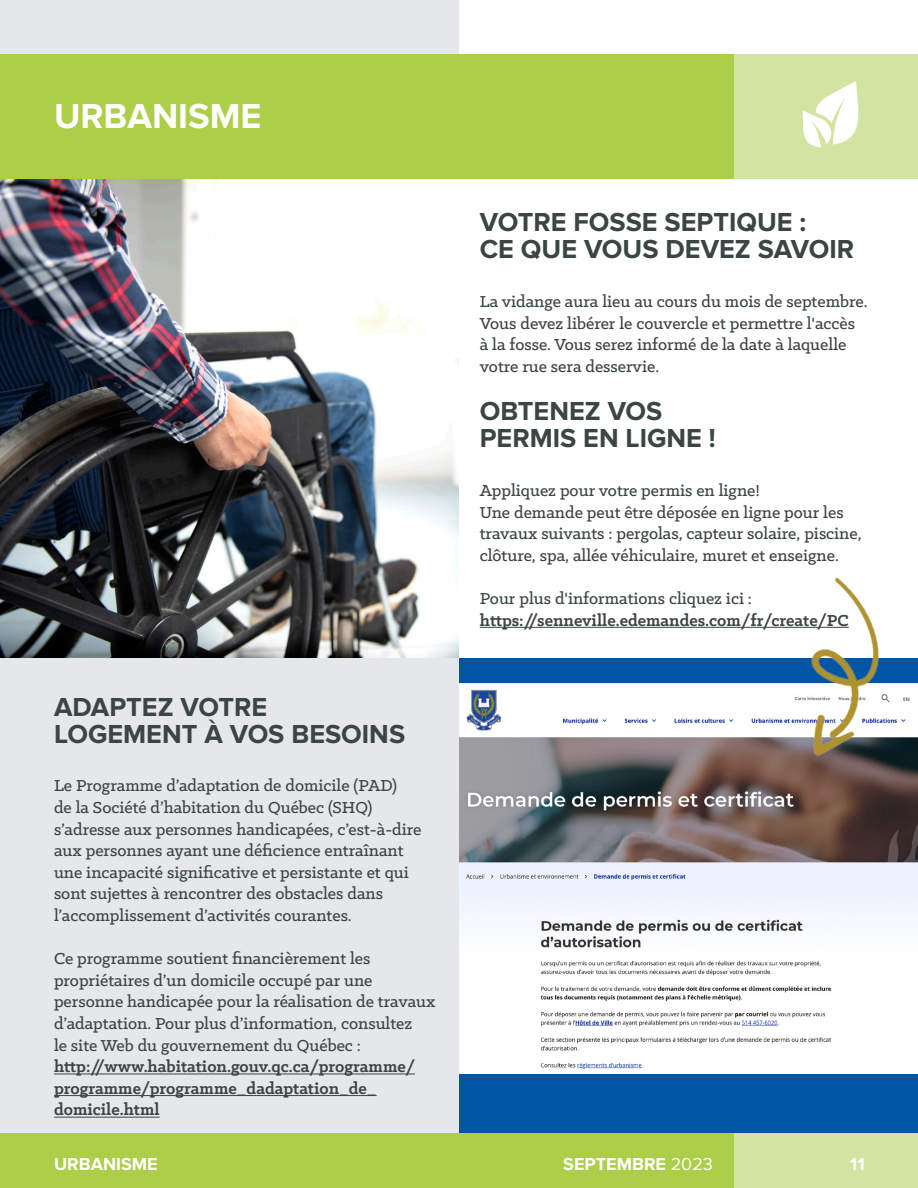
<style>
.page{position:relative;width:918px;height:1188px;background:#fff}
.page>*{position:absolute;margin:0;border:0;box-sizing:border-box;transform-origin:0 0}
.t1{font:700 36px "Proxima Nova";color:#fff}
.t2{font:700 27px/27px "Proxima Nova";color:#3b4543}
.t3{font:500 18px/21.6px "Klinic Slab";color:#3b4543}
.t4{font:700 18px/21.6px "Klinic Slab";color:#3b4543}
.t5{font:700 18px "Proxima Nova";color:#fff}
.s1{font-weight:700}
.s2{font-weight:500}
.s3{font-weight:400}
</style>
<div class="page">
<div style="left:456px;top:658px;width:462px;height:495px;background:#0155a5"></div>
<img style="left:459px;top:684px;width:459px;height:389px">
<div style="left:0;top:0;width:459px;height:1188px;background:#e6e7e9"></div>
<img style="left:0;top:179px;width:459px;height:479px">
<hr style="left:480px;top:627px;width:369px;height:1px;background:#3b4543">
<hr style="left:54px;top:1074px;width:361px;height:1px;background:#3b4543">
<hr style="left:54px;top:1095px;width:323px;height:1px;background:#3b4543">
<hr style="left:54px;top:1117px;width:106px;height:1px;background:#3b4543">
<img style="left:716px;top:577px;width:202px;height:216px">
<div style="left:0;top:1134px;width:734px;height:54px;background:#acce49"></div>
<div style="left:734px;top:1134px;width:184px;height:54px;background:#d3e3a2"></div>
<div style="left:0;top:54px;width:734px;height:125px;background:#acce49"></div>
<div style="left:734px;top:54px;width:184px;height:125px;background:#d3e3a2"></div>
<svg style="left:803px;top:81px;width:56px;height:66px"></svg>
<p class="t1" style="left:54px;top:96px;width:209px">URBANISME</p>
<p class="t2" style="left:54px;top:694px;width:353px">ADAPTEZ VOTRE<br>LOGEMENT À VOS BESOINS</p>
<p class="t3" style="left:54px;top:775px;width:369px">Le Programme d’adaptation de domicile (PAD)<br>de la Société d’habitation du Québec (SHQ) s’adresse aux personnes handicapées, c’est-à-dire aux personnes ayant une déficience entraînant une incapacité significative et persistante et qui sont sujettes à rencontrer des obstacles dans l’accomplissement d’activités courantes.</p>
<p class="t3" style="left:54px;top:947px;width:383px">Ce programme soutient financièrement les propriétaires d’un domicile occupé par une personne handicapée pour la réalisation de travaux d’adaptation. Pour plus d’information, consultez<br>le site Web du gouvernement du Québec : <span class="s1">http://www.habitation.gouv.qc.ca/programme/ programme/programme_dadaptation_de_ domicile.html</span></p>
<p class="t2" style="left:480px;top:209px;width:376px">VOTRE FOSSE SEPTIQUE :<br>CE QUE VOUS DEVEZ SAVOIR</p>
<p class="t3" style="left:480px;top:290px;width:389px">La vidange aura lieu au cours du mois de septembre.<br>Vous devez libérer le couvercle et permettre l'accès à la fosse. Vous serez informé de la date à laquelle votre rue sera desservie.</p>
<p class="t2" style="left:480px;top:398px;width:238px">OBTENEZ VOS<br>PERMIS EN LIGNE !</p>
<p class="t3" style="left:480px;top:479px;width:282px">Appliquez pour votre permis en ligne!</p>
<p class="t3" style="left:480px;top:501px;width:383px">Une demande peut être déposée en ligne pour les travaux suivants : pergolas, capteur solaire, piscine, clôture, spa, allée véhiculaire, muret et enseigne.</p>
<p class="t4" style="left:480px;top:587px;width:371px"><span class="s2">Pour plus d'informations cliquez ici : </span>https://senneville.edemandes.com/fr/create/PC</p>
<p class="t5" style="left:54px;top:1154px;width:105px">URBANISME</p>
<p class="t5" style="left:563px;top:1154px;width:151px">SEPTEMBRE <span class="s3">2023</span></p>
<p class="t5" style="left:850px;top:1154px;width:16px">11</p>
</div>
